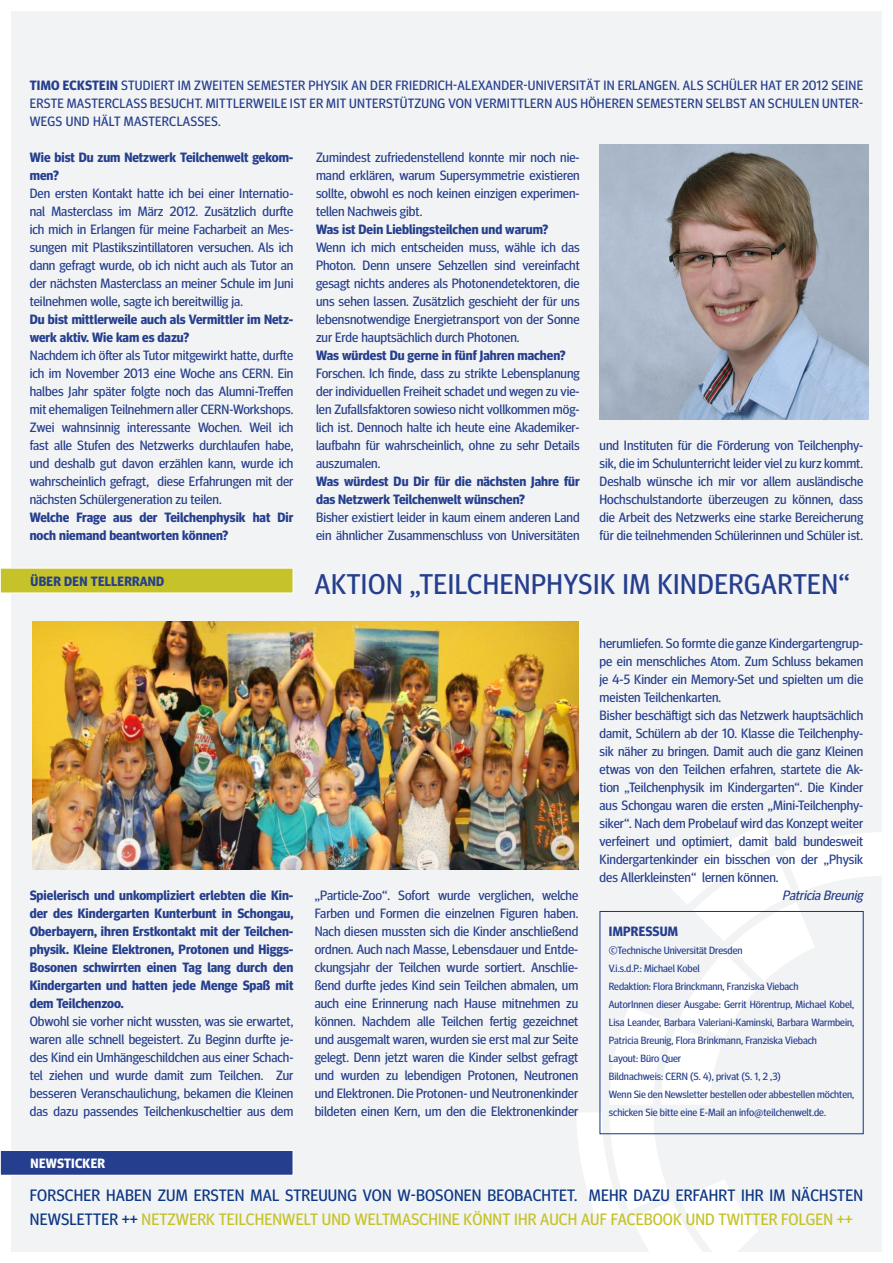
<style>
.page{position:relative;width:893px;height:1263px;background:#fff}
.page>*{position:absolute;margin:0;border:0;box-sizing:border-box;transform-origin:0 0}
.t1{font:28.5px "Meta Head OT";letter-spacing:.02em;color:#253f8e}
.t2{font:16.5px/24px "Meta Head OT";letter-spacing:.01em;color:#0d3884}
.t3{font:13.5px/18px "Meta Head OT";color:#253f8e;text-align:justify}
.t4{font:700 13.5px/18px "Meta Head OT";color:#253f8e}
.t5{font:700 13.5px "Meta Head OT";letter-spacing:.02em;color:#253f8e}
.t6{font:italic 13.5px "Meta Head OT";color:#253f8e}
.t7{font:700 13.5px "Meta Head OT";letter-spacing:.02em;color:#fff}
.t8{font:10.5px/18px "Meta Head OT";color:#253f8e;text-align:justify}
.s1{font-weight:700}
.s2{color:#c5c329}
</style>
<div class="page">
<div style="left:11px;top:11px;width:871px;height:1240px;background:#f2f3f4"></div>
<svg style="left:610px;top:824px;width:272px;height:280px"></svg>
<svg style="left:576px;top:1112px;width:183px;height:140px"></svg>
<div style="left:0;top:1150px;width:293px;height:25px;background:#253f8e"></div>
<div style="left:0;top:1150px;width:293px;height:25px;border:1px solid #fff"></div>
<div style="left:0;top:568px;width:293px;height:25px;background:#c5c329"></div>
<img style="left:33px;top:621px;width:545px;height:248px">
<img style="left:600px;top:144px;width:269px;height:276px">
<p class="t3" style="left:30px;top:76px;width:835px"><span class="s1">TIMO ECKSTEIN</span> STUDIERT IM ZWEITEN SEMESTER PHYSIK AN DER FRIEDRICH-ALEXANDER-UNIVERSITÄT IN ERLANGEN. ALS SCHÜLER HAT ER 2012 SEINE ERSTE MASTERCLASS BESUCHT. MITTLERWEILE IST ER MIT UNTERSTÜTZUNG VON VERMITTLERN AUS HÖHEREN SEMESTERN SELBST AN SCHULEN UNTER-WEGS UND HÄLT MASTERCLASSES.</p>
<p class="t4" style="left:30px;top:148px;width:265px">Wie bist Du zum Netzwerk Teilchenwelt gekom&shy;men?</p>
<p class="t3" style="left:30px;top:184px;width:265px">Den ersten Kontakt hatte ich bei einer Internatio&shy;nal Masterclass im März 2012. Zusätzlich durfte ich mich in Erlangen für meine Facharbeit an Mes&shy;sungen mit Plastikszintillatoren versuchen. Als ich dann gefragt wurde, ob ich nicht auch als Tutor an der nächsten Masterclass an meiner Schule im Juni teilnehmen wolle, sagte ich bereitwillig ja.</p>
<p class="t4" style="left:30px;top:310px;width:265px">Du bist mittlerweile auch als Vermittler im Netz&shy;werk aktiv. Wie kam es dazu?</p>
<p class="t3" style="left:30px;top:346px;width:265px">Nachdem ich öfter als Tutor mitgewirkt hatte, durfte ich im November 2013 eine Woche ans CERN. Ein halbes Jahr später folgte noch das Alumni-Treffen mit ehemaligen Teilnehmern aller CERN-Workshops.<br>Zwei wahnsinnig interessante Wochen. Weil ich fast alle Stufen des Netzwerks durchlaufen habe, und deshalb gut davon erzählen kann, wurde ich wahrscheinlich gefragt, diese Erfahrungen mit der nächsten Schülergeneration zu teilen.</p>
<p class="t4" style="left:30px;top:508px;width:265px">Welche Frage aus der Teilchenphysik hat Dir noch niemand beantworten können?</p>
<p class="t3" style="left:316px;top:148px;width:265px">Zumindest zufriedenstellend konnte mir noch nie&shy;mand erklären, warum Supersymmetrie existieren sollte, obwohl es noch keinen einzigen experimen&shy;tellen Nachweis gibt.</p>
<p class="t4" style="left:316px;top:220px;width:234px">Was ist Dein Lieblingsteilchen und warum?</p>
<p class="t3" style="left:316px;top:238px;width:265px">Wenn ich mich entscheiden muss, wähle ich das Photon. Denn unsere Sehzellen sind vereinfacht gesagt nichts anderes als Photonendetektoren, die uns sehen lassen. Zusätzlich geschieht der für uns lebensnotwendige Energietransport von der Sonne zur Erde hauptsächlich durch Photonen.</p>
<p class="t4" style="left:316px;top:346px;width:251px">Was würdest Du gerne in fünf Jahren machen?</p>
<p class="t3" style="left:316px;top:364px;width:265px">Forschen. Ich finde, dass zu strikte Lebensplanung der individuellen Freiheit schadet und wegen zu vie&shy;len Zufallsfaktoren sowieso nicht vollkommen mög&shy;lich ist. Dennoch halte ich heute eine Akademiker&shy;laufbahn für wahrscheinlich, ohne zu sehr Details auszumalen.</p>
<p class="t4" style="left:316px;top:472px;width:265px">Was würdest Du Dir für die nächsten Jahre für das Netzwerk Teilchenwelt wünschen?</p>
<p class="t3" style="left:316px;top:508px;width:265px">Bisher existiert leider in kaum einem anderen Land ein ähnlicher Zusammenschluss von Universitäten</p>
<p class="t3" style="left:600px;top:436px;width:265px">und Instituten für die Förderung von Teilchenphy&shy;sik, die im Schulunterricht leider viel zu kurz kommt.<br>Deshalb wünsche ich mir vor allem ausländische Hochschulstandorte überzeugen zu können, dass die Arbeit des Netzwerks eine starke Bereicherung für die teilnehmenden Schülerinnen und Schüler ist.</p>
<p class="t5" style="left:31px;top:573px;width:135px">ÜBER DEN TELLERRAND</p>
<p class="t1" style="left:315px;top:567px;width:536px">AKTION „TEILCHENPHYSIK IM KINDERGARTEN“</p>
<p class="t4" style="left:30px;top:886px;width:265px;text-align:justify">Spielerisch und unkompliziert erlebten die Kin&shy;der des Kindergarten Kunterbunt in Schongau, Oberbayern, ihren Erstkontakt mit der Teilchen&shy;physik. Kleine Elektronen, Protonen und Higgs-Bosonen schwirrten einen Tag lang durch den Kindergarten und hatten jede Menge Spaß mit dem Teilchenzoo.</p>
<p class="t3" style="left:30px;top:1012px;width:265px">Obwohl sie vorher nicht wussten, was sie erwartet, waren alle schnell begeistert. Zu Beginn durfte je&shy;des Kind ein Umhängeschildchen aus einer Schach&shy;tel ziehen und wurde damit zum Teilchen. Zur besseren Veranschaulichung, bekamen die Kleinen das dazu passendes Teilchenkuscheltier aus dem</p>
<p class="t3" style="left:315px;top:886px;width:265px">„Particle-Zoo“. Sofort wurde verglichen, welche Farben und Formen die einzelnen Figuren haben.<br>Nach diesen mussten sich die Kinder anschließend ordnen. Auch nach Masse, Lebensdauer und Entde&shy;ckungsjahr der Teilchen wurde sortiert. Anschlie&shy;ßend durfte jedes Kind sein Teilchen abmalen, um auch eine Erinnerung nach Hause mitnehmen zu können. Nachdem alle Teilchen fertig gezeichnet und ausgemalt waren, wurden sie erst mal zur Seite gelegt. Denn jetzt waren die Kinder selbst gefragt und wurden zu lebendigen Protonen, Neutronen und Elektronen. Die Protonen- und Neutronenkinder bildeten einen Kern, um den die Elektronenkinder</p>
<p class="t3" style="left:600px;top:634px;width:265px">herumliefen. So formte die ganze Kindergartengrup&shy;pe ein menschliches Atom. Zum Schluss bekamen je 4-5 Kinder ein Memory-Set und spielten um die meisten Teilchenkarten.</p>
<p class="t3" style="left:600px;top:706px;width:265px">Bisher beschäftigt sich das Netzwerk hauptsächlich damit, Schülern ab der 10. Klasse die Teilchenphy&shy;sik näher zu bringen. Damit auch die ganz Kleinen etwas von den Teilchen erfahren, startete die Ak&shy;tion „Teilchenphysik im Kindergarten“. Die Kinder aus Schongau waren die ersten „Mini-Teilchenphy&shy;siker“. Nach dem Probelauf wird das Konzept weiter verfeinert und optimiert, damit bald bundesweit Kindergartenkinder ein bisschen von der „Physik des Allerkleinsten“ lernen können.</p>
<p class="t6" style="left:782px;top:887px;width:85px">Patricia Breunig</p>
<p class="t5" style="left:609px;top:923px;width:71px">IMPRESSUM</p>
<p class="t8" style="left:609px;top:941px;width:135px">©Technische Universität Dresden</p>
<p class="t8" style="left:609px;top:959px;width:93px">V.i.s.d.P.: Michael Kobel</p>
<p class="t8" style="left:609px;top:977px;width:191px">Redaktion: Flora Brinckmann, Franziska Viebach</p>
<p class="t8" style="left:609px;top:995px;width:247px">AutorInnen dieser Ausgabe: Gerrit Hörentrup, Michael Kobel, Lisa Leander, Barbara Valeriani-Kaminski, Barbara Warmbein, Patricia Breunig, Flora Brinkmann, Franziska Viebach</p>
<p class="t8" style="left:609px;top:1049px;width:74px">Layout: Büro Quer</p>
<p class="t8" style="left:609px;top:1067px;width:174px">Bildnachweis: CERN (S. 4), privat (S. 1, 2 ,3)</p>
<p class="t8" style="left:609px;top:1085px;width:247px">Wenn Sie den Newsletter bestellen oder abbestellen möchten, schicken Sie bitte eine E-Mail an info@teilchenwelt.de.</p>
<p class="t7" style="left:31px;top:1155px;width:76px">NEWSTICKER</p>
<p class="t2" style="left:30px;top:1183px;width:835px">FORSCHER HABEN ZUM ERSTEN MAL STREUUNG VON W-BOSONEN BEOBACHTET. MEHR DAZU ERFAHRT IHR IM NÄCHSTEN<br>NEWSLETTER ++ <span class="s2">NETZWERK TEILCHENWELT UND WELTMASCHINE KÖNNT IHR AUCH AUF FACEBOOK UND TWITTER FOLGEN ++</span></p>
</div>
